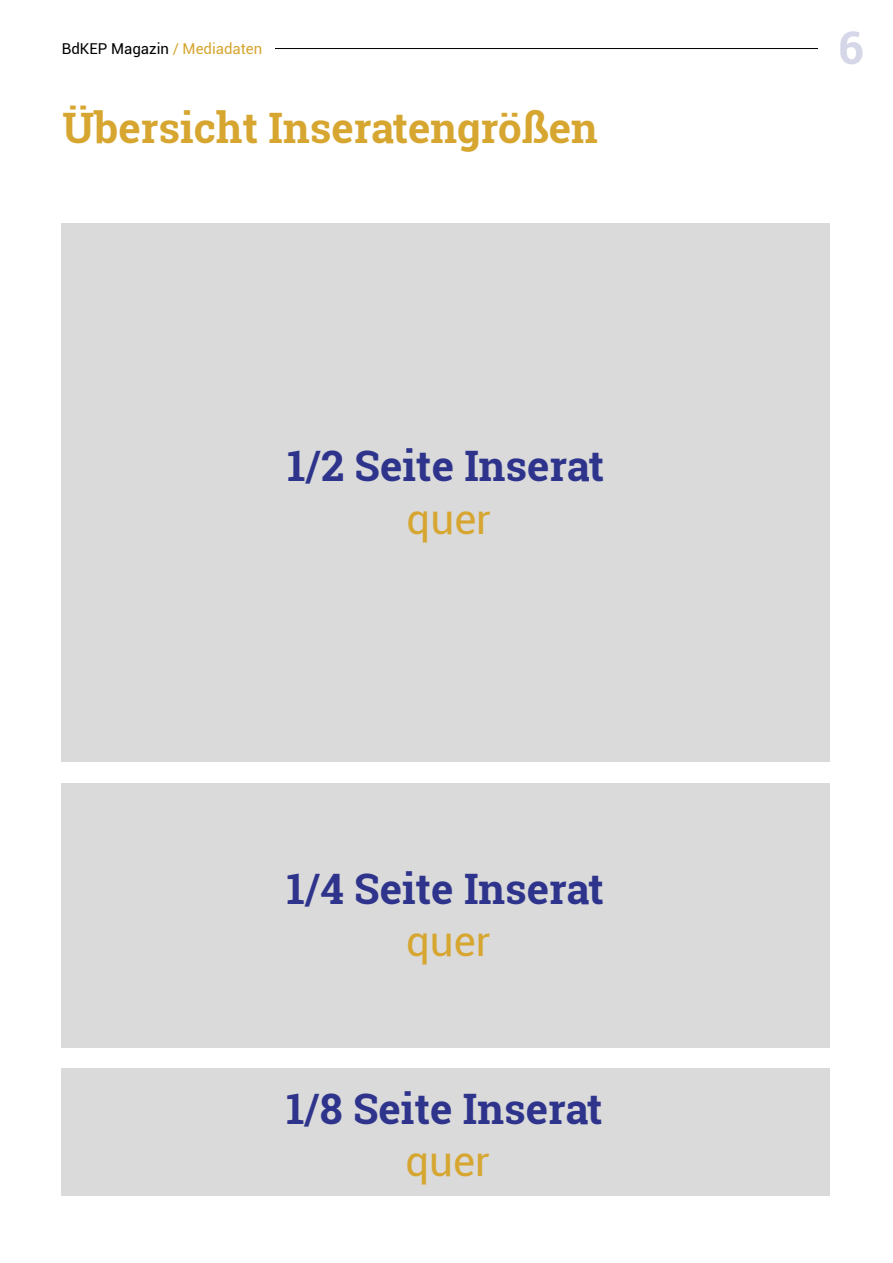
<style>
.page{position:relative;width:893px;height:1263px;background:#fff}
.page>*{position:absolute;margin:0;border:0;box-sizing:border-box;transform-origin:0 0}
.t1{font:700 45px "Roboto Slab";color:#d5d6e8}
.t2{font:700 42px "Roboto Slab";color:#2e348b}
.t3{font:700 42px "Roboto Slab";color:#d6a630}
.t4{font:42px "Roboto";color:#d6a630}
.t5{font:15px "Roboto";color:#000}
.s1{color:#d6a630}
</style>
<div class="page">
<hr style="left:83px;top:48px;width:742px;height:1px;background:#000">
<div style="left:62px;top:43px;width:213px;height:11px;background:#fff"></div>
<div style="left:62px;top:783px;width:768px;height:264px;background:#dadada"></div>
<div style="left:62px;top:223px;width:768px;height:539px;background:#dadada"></div>
<div style="left:62px;top:1068px;width:768px;height:127px;background:#dadada"></div>
<div style="left:818px;top:5px;width:58px;height:73px;background:#fff"></div>
<p class="t5" style="left:62px;top:38px;width:202px">BdKEP Magazin <span class="s1">/ Mediadaten</span></p>
<p class="t3" style="left:62px;top:99px;width:537px">Übersicht Inseratengrößen</p>
<p class="t2" style="left:287px;top:437px;width:318px">1/2 Seite Inserat</p>
<p class="t4" style="left:407px;top:489px;width:86px">quer</p>
<p class="t2" style="left:286px;top:859px;width:319px">1/4 Seite Inserat</p>
<p class="t4" style="left:406px;top:912px;width:86px">quer</p>
<p class="t2" style="left:286px;top:1080px;width:318px">1/8 Seite Inserat</p>
<p class="t4" style="left:405px;top:1132px;width:86px">quer</p>
<p class="t1" style="left:838px;top:17px;width:27px">6</p>
</div>
